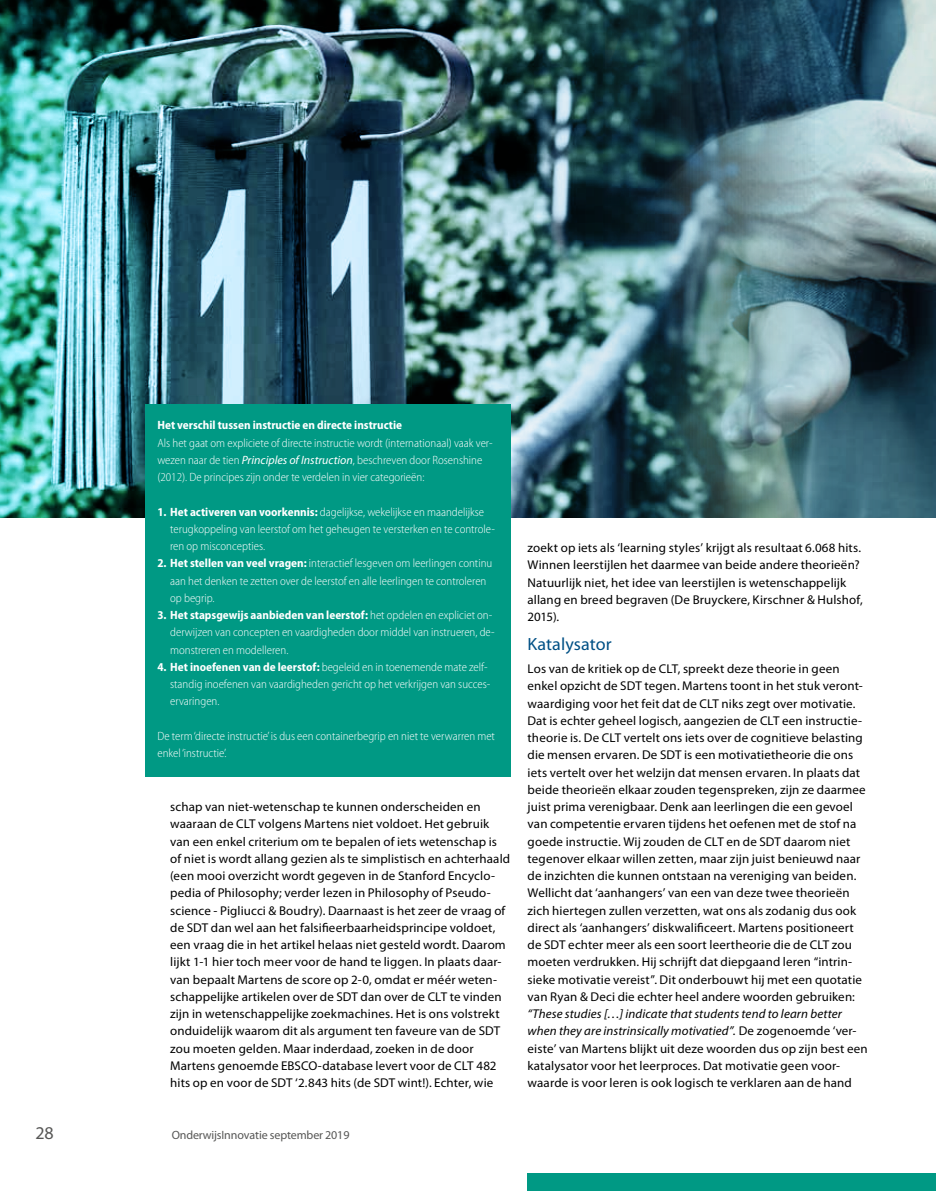
<style>
.page{position:relative;width:936px;height:1191px;background:#fff}
.page>*{position:absolute;margin:0;border:0;box-sizing:border-box;transform-origin:0 0}
.t1{font:18px "Myriad Pro";color:#575756}
.t2{font:17.7px "Myriad Pro";letter-spacing:.005em;color:#005085}
.t3{font:12.75px/17.2px "Myriad Pro";letter-spacing:.01em;color:#000}
.t4{font:300 semi-condensed 12px/17.2px "Myriad Pro";color:#fff}
.t5{font:700 semi-condensed 12px "Myriad Pro";color:#fff}
.t6{font:12px "Myriad Pro";letter-spacing:-.01em;color:#575756}
.s1{font-weight:400;font-style:italic;font-stretch:normal}
.s2{font-weight:700}
.s3{font-style:italic}
</style>
<div class="page">
<div style="left:527px;top:1173px;width:408px;height:18px;background:#009984"></div>
<img style="left:486px;top:0;width:449px;height:518px">
<img style="left:0;top:0;width:486px;height:518px">
<div style="left:145px;top:404px;width:365px;height:372px;background:#009984"></div>
<p class="t5" style="left:157px;top:419px;width:246px">Het verschil tussen instructie en directe instructie</p>
<p class="t4" style="left:157px;top:434px;width:337px">Als het gaat om expliciete of directe instructie wordt (internationaal) vaak ver&shy;wezen naar de tien <span class="s1">Principles of Instruction</span>, beschreven door Rosenshine (2012). De principes zijn onder te verdelen in vier categorieën:</p>
<p class="t4" style="left:170px;top:503px;width:326px;text-indent:-13px"><span class="s2">1. Het activeren van voorkennis:</span> dagelijkse, wekelijkse en maandelijkse terugkoppeling van leerstof om het geheugen te versterken en te controle&shy;ren op misconcepties.</p>
<p class="t4" style="left:170px;top:555px;width:323px;text-indent:-13px"><span class="s2">2. Het stellen van veel vragen:</span> interactief lesgeven om leerlingen continu aan het denken te zetten over de leerstof en alle leerlingen te controleren op begrip.</p>
<p class="t4" style="left:170px;top:607px;width:326px;text-indent:-13px"><span class="s2">3. Het stapsgewijs aanbieden van leerstof:</span> het opdelen en expliciet on&shy;derwijzen van concepten en vaardigheden door middel van instrueren, de&shy;monstreren en modelleren.</p>
<p class="t4" style="left:170px;top:658px;width:322px;text-indent:-13px"><span class="s2">4. Het inoefenen van de leerstof:</span> begeleid en in toenemende mate zelf&shy;standig inoefenen van vaardigheden gericht op het verkrijgen van succes&shy;ervaringen.</p>
<p class="t4" style="left:157px;top:727px;width:339px">De term ‘directe instructie’ is dus een containerbegrip en niet te verwarren met enkel ‘instructie’.</p>
<p class="t3" style="left:170px;top:798px;width:341px">schap van niet-wetenschap te kunnen onderscheiden en waaraan de CLT volgens Martens niet voldoet. Het gebruik van een enkel criterium om te bepalen of iets wetenschap is of niet is wordt allang gezien als te simplistisch en achterhaald (een mooi overzicht wordt gegeven in de Stanford Encyclo&shy;pedia of Philosophy; verder lezen in Philosophy of Pseudo&shy;science - Pigliucci &amp; Boudry). Daarnaast is het zeer de vraag of de SDT dan wel aan het falsifieerbaarheidsprincipe voldoet, een vraag die in het artikel helaas niet gesteld wordt. Daarom lijkt 1-1 hier toch meer voor de hand te liggen. In plaats daar&shy;van bepaalt Martens de score op 2-0, omdat er méér weten&shy;schappelijke artikelen over de SDT dan over de CLT te vinden zijn in wetenschappelijke zoekmachines. Het is ons volstrekt onduidelijk waarom dit als argument ten faveure van de SDT zou moeten gelden. Maar inderdaad, zoeken in de door Martens genoemde EBSCO-database levert voor de CLT 482 hits op en voor de SDT ‘2.843 hits (de SDT wint!). Echter, wie</p>
<h1 class="t1" style="left:36px;top:1123px;width:20px">28</h1>
<p class="t6" style="left:172px;top:1128px;width:179px">OnderwijsInnovatie september 2019</p>
<p class="t3" style="left:527px;top:539px;width:337px">zoekt op iets als ‘learning styles’ krijgt als resultaat 6.068 hits.<br>Winnen leerstijlen het daarmee van beide andere theorieën?<br>Natuurlijk niet, het idee van leerstijlen is wetenschappelijk allang en breed begraven (De Bruyckere, Kirschner &amp; Hulshof, 2015).</p>
<h2 class="t2" style="left:527px;top:634px;width:85px">Katalysator</h2>
<p class="t3" style="left:527px;top:660px;width:340px">Los van de kritiek op de CLT, spreekt deze theorie in geen enkel opzicht de SDT tegen. Martens toont in het stuk veront&shy;waardiging voor het feit dat de CLT niks zegt over motivatie.<br>Dat is echter geheel logisch, aangezien de CLT een instructie&shy;theorie is. De CLT vertelt ons iets over de cognitieve belasting die mensen ervaren. De SDT is een motivatietheorie die ons iets vertelt over het welzijn dat mensen ervaren. In plaats dat beide theorieën elkaar zouden tegenspreken, zijn ze daarmee juist prima verenigbaar. Denk aan leerlingen die een gevoel van competentie ervaren tijdens het oefenen met de stof na goede instructie. Wij zouden de CLT en de SDT daarom niet tegenover elkaar willen zetten, maar zijn juist benieuwd naar de inzichten die kunnen ontstaan na vereniging van beiden.<br>Wellicht dat ‘aanhangers’ van een van deze twee theorieën zich hiertegen zullen verzetten, wat ons als zodanig dus ook direct als ‘aanhangers’ diskwalificeert. Martens positioneert de SDT echter meer als een soort leertheorie die de CLT zou moeten verdrukken. Hij schrijft dat diepgaand leren “intrin&shy;sieke motivatie vereist”. Dit onderbouwt hij met een quotatie van Ryan &amp; Deci die echter heel andere woorden gebruiken:</p>
<p class="t3" style="left:527px;top:1005px;width:342px"><span class="s3">“These studies […] indicate that students tend to learn better when they are instrinsically motivatied”.</span> De zogenoemde ‘ver&shy;eiste’ van Martens blijkt uit deze woorden dus op zijn best een katalysator voor het leerproces. Dat motivatie geen voor&shy;waarde is voor leren is ook logisch te verklaren aan de hand</p>
</div>
